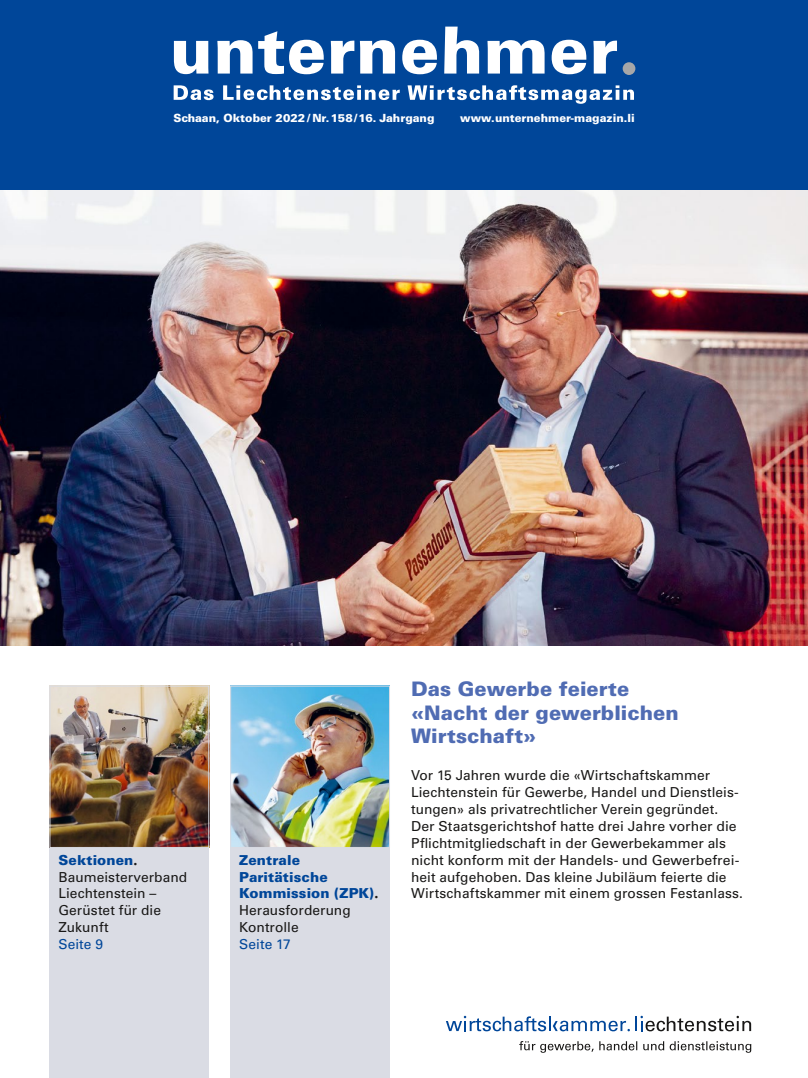
<style>
.page{position:relative;width:808px;height:1078px;background:#fff}
.page>*{position:absolute;margin:0;border:0;box-sizing:border-box;transform-origin:0 0}
.t1{font:900 20px/23.8px "Univers";color:#506cb3}
.t2{font:13.75px/16.9px "Univers";letter-spacing:.005em;color:#181716}
.t3{font:900 13.75px/16.9px "Univers";letter-spacing:.005em;color:#004699}
.t4{font:13.75px "Univers";letter-spacing:.005em;color:#004699}
.t5{font:900 11.25px "Univers";color:#fff}
.s1{font-weight:900;color:#004699}
.s2{font-family:"Futura";font-weight:800}
.s3{font-family:"Futura";font-weight:800;color:#181716}
.s4{font-weight:400;color:#181716}
</style>
<div class="page">
<img style="left:0;top:189px;width:808px;height:456px">
<div style="left:230px;top:847px;width:160px;height:230px;background:#dadce4"></div>
<div style="left:50px;top:847px;width:159px;height:230px;background:#dadce4"></div>
<div style="left:0;top:0;width:808px;height:189px;background:#004699"></div>
<svg style="left:174px;top:85px;width:460px;height:19px"></svg>
<div style="left:623px;top:62px;width:12px;height:13px;background:#a7a7a8;border-radius:50%"></div>
<svg style="left:174px;top:27px;width:443px;height:47px"></svg>
<svg style="left:519px;top:1041px;width:118px;height:11px"></svg>
<svg style="left:643px;top:1041px;width:21px;height:9px"></svg>
<svg style="left:670px;top:1041px;width:81px;height:11px"></svg>
<svg style="left:446px;top:1015px;width:305px;height:16px"></svg>
<img style="left:232px;top:687px;width:156px;height:158px">
<div style="left:230px;top:685px;width:160px;height:162px;border:1px solid #dadce4"></div>
<img style="left:52px;top:687px;width:155px;height:158px">
<div style="left:50px;top:685px;width:159px;height:162px;border:1px solid #dadce4"></div>
<p class="t5" style="left:174px;top:110px;width:262px">Schaan, Oktober 2022/ Nr. 158/16. Jahrgang</p>
<p class="t5" style="left:460px;top:110px;width:176px">www.unternehmer-magazin.li</p>
<p class="t2" style="left:58px;top:851px;width:130px"><span class="s1">Sektionen</span><span class="s2">.<br></span>Baumeisterverband<br>Liechtenstein –<br>Gerüstet für die<br>Zukunft</p>
<p class="t4" style="left:58px;top:935px;width:46px">Seite 9</p>
<p class="t3" style="left:239px;top:850px;width:141px">Zentrale<br>Paritätische<br>Kommission (ZPK)<span class="s3">.<br></span><span class="s4">Herausforderung<br>Kontrolle</span></p>
<p class="t4" style="left:239px;top:935px;width:53px">Seite 17</p>
<h1 class="t1" style="left:411px;top:676px;width:269px">Das Gewerbe feierte «Nacht der gewerblichen<br>Wirtschaft»</h1>
<p class="t2" style="left:411px;top:766px;width:333px">Vor 15 Jahren wurde die «Wirtschaftskammer Liechtenstein für Gewerbe, Handel und Dienstleis&shy;tungen» als privatrechtlicher Verein gegründet.<br>Der Staatsgerichtshof hatte drei Jahre vorher die Pflichtmitgliedschaft in der Gewerbekammer als nicht konform mit der Handels- und Gewerbefrei&shy;heit aufgehoben. Das kleine Jubiläum feierte die Wirtschaftskammer mit einem grossen Festanlass.</p>
</div>
